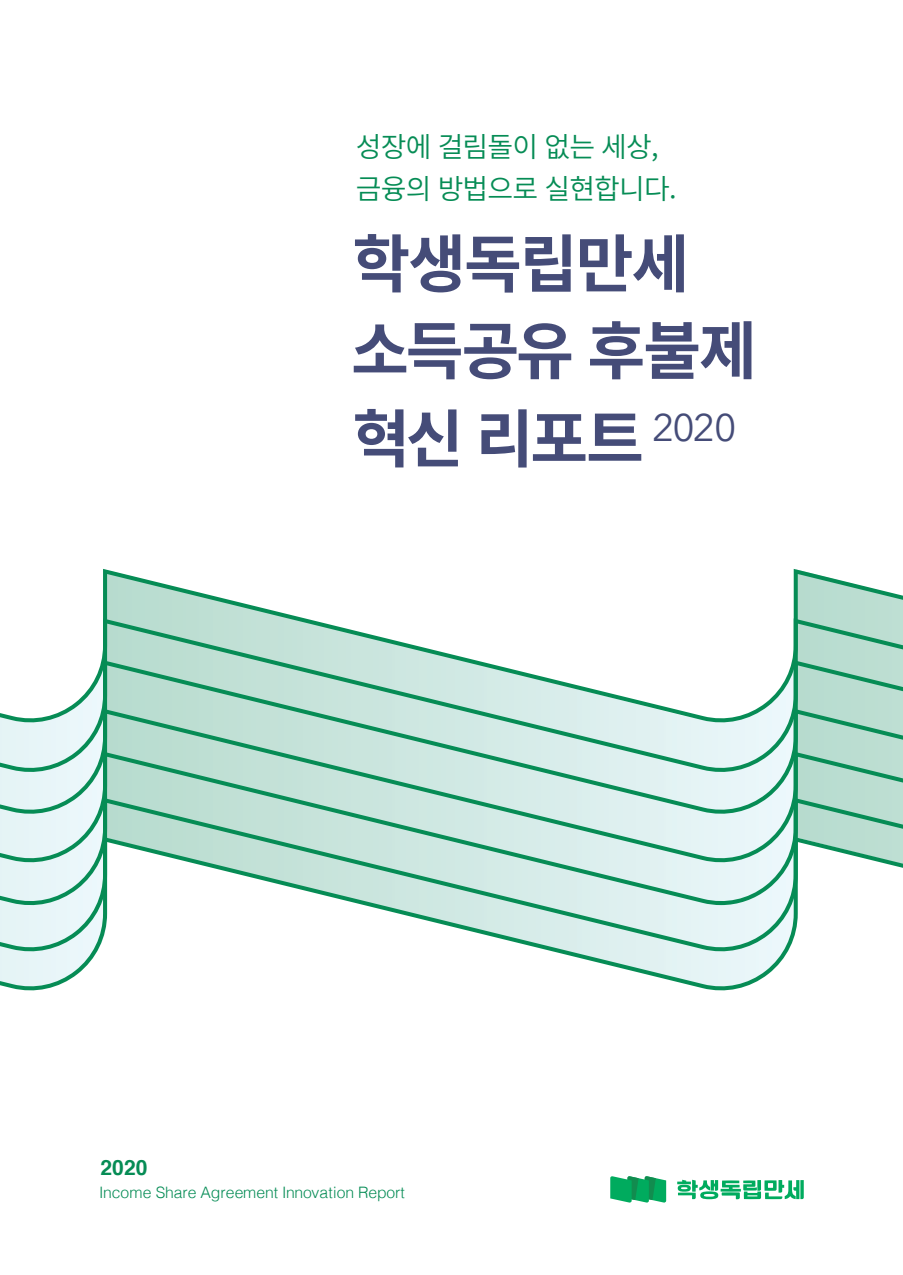
<style>
.page{position:relative;width:903px;height:1275px;background:#fff}
.page>*{position:absolute;margin:0;border:0;box-sizing:border-box;transform-origin:0 0}
.큰제목{font:700 63px "Noto Sans CJ Kkr";letter-spacing:-.035em;color:#454c78}
.큰제목-2{font:38.5px "Avenir Next";color:#454c78}
.소제목{font:600 28px "Noto Sans CJ Kkr";letter-spacing:-.03em;color:#068c55}
.큰제목-3{font:700 21px "Helvetica";color:#068c55}
.큰제목-4{font:300 15.75px "Helvetica";letter-spacing:-.01em;color:#068c55}
</style>
<div class="page">
<svg style="left:103px;top:569px;width:800px;height:49px"></svg>
<svg style="left:101px;top:618px;width:802px;height:42px"></svg>
<svg style="left:0;top:660px;width:903px;height:92px"></svg>
<svg style="left:0;top:752px;width:903px;height:85px;background:#bbded4"></svg>
<svg style="left:0;top:837px;width:903px;height:154px"></svg>
<svg style="left:610px;top:1176px;width:56px;height:27px;background:#28b172"></svg>
<svg style="left:677px;top:1180px;width:127px;height:19px"></svg>
<p class="소제목" style="left:356px;top:131px;width:304px">성장에 걸림돌이 없는 세상,</p>
<p class="소제목" style="left:356px;top:173px;width:322px">금융의 방법으로 실현합니다.</p>
<p class="큰제목" style="left:352px;top:228px;width:339px">학생독립만세</p>
<p class="큰제목" style="left:351px;top:315px;width:407px">소득공유 후불제</p>
<p class="큰제목" style="left:352px;top:403px;width:293px">혁신 리포트</p>
<p class="큰제목-2" style="left:652px;top:395px;width:86px">2020</p>
<p class="큰제목-3" style="left:100px;top:1151px;width:49px">2020</p>
<p class="큰제목-4" style="left:99px;top:1179px;width:307px">Income Share Agreement Innovation Report</p>
</div>
